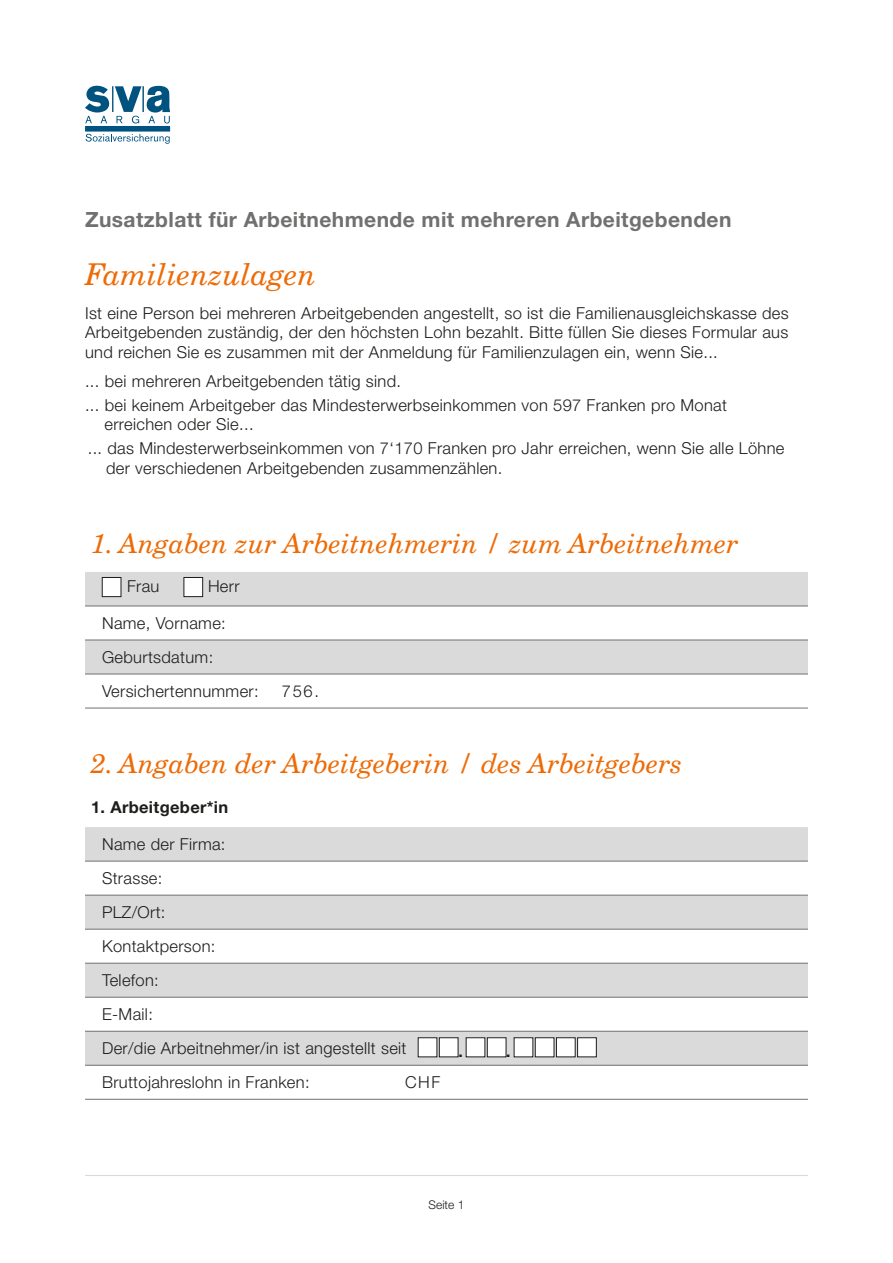
<style>
.page{position:relative;width:893px;height:1263px;background:#fff}
.page>*{position:absolute;margin:0;border:0;box-sizing:border-box;transform-origin:0 0}
.t1{font:italic 30px "New Century Schlbk LT Pro";color:#ed6b06}
.t2{font:italic 27px "New Century Schlbk LT Pro";color:#ed6b06}
.t3{font:700 21px "Helvetica Neue LT Pro";letter-spacing:.02em;color:#70706f}
.t4{font:500 18px "Helvetica Neue LT Pro";color:#1d1d1b}
.t5{font:300 16.5px/19.8px "Helvetica Neue LT Pro";letter-spacing:.02em;color:#1d1d1b;text-align:justify}
.t6{font:700 16.5px "Helvetica Neue LT Pro";letter-spacing:.02em;color:#1d1d1b}
.t7{font:300 12px "Helvetica Neue LT Pro";color:#1d1d1b}
</style>
<div class="page">
<hr style="left:85px;top:1175px;width:723px;height:1px;background:#dadada">
<svg style="left:86px;top:134px;width:84px;height:10px"></svg>
<svg style="left:85px;top:86px;width:85px;height:37px"></svg>
<div style="left:85px;top:126px;width:85px;height:6px;background:#00537f"></div>
<div style="left:85px;top:827px;width:723px;height:34px;background:#dadada"></div>
<svg style="left:85px;top:894px;width:723px;height:205px"></svg>
<svg style="left:85px;top:964px;width:723px;height:101px;fill:#dadada"></svg>
<hr style="left:85px;top:861px;width:723px;height:1px;background:#70706f">
<hr style="left:85px;top:895px;width:723px;height:1px;background:#70706f">
<hr style="left:85px;top:929px;width:723px;height:1px;background:#70706f">
<hr style="left:85px;top:963px;width:723px;height:1px;background:#70706f">
<hr style="left:85px;top:997px;width:723px;height:1px;background:#70706f">
<hr style="left:85px;top:1031px;width:723px;height:1px;background:#70706f">
<hr style="left:85px;top:1065px;width:723px;height:1px;background:#70706f">
<hr style="left:85px;top:1099px;width:723px;height:1px;background:#70706f">
<svg style="left:85px;top:572px;width:723px;height:102px;fill:#dadada"></svg>
<hr style="left:85px;top:640px;width:723px;height:1px;background:#70706f">
<hr style="left:85px;top:674px;width:723px;height:1px;background:#70706f">
<hr style="left:85px;top:606px;width:723px;height:1px;background:#70706f">
<hr style="left:85px;top:708px;width:723px;height:1px;background:#70706f">
<div style="left:102px;top:577px;width:19px;height:20px;background:#fff"></div>
<div style="left:102px;top:577px;width:19px;height:20px;border:1px solid #1d1d1b"></div>
<div style="left:184px;top:577px;width:19px;height:20px;background:#fff"></div>
<div style="left:184px;top:577px;width:19px;height:20px;border:1px solid #1d1d1b"></div>
<div style="left:396px;top:1070px;width:303px;height:23px;background:#fff"></div>
<div style="left:418px;top:1038px;width:19px;height:19px;background:#fff"></div>
<div style="left:418px;top:1037px;width:19px;height:20px;border:1px solid #1d1d1b"></div>
<div style="left:439px;top:1038px;width:19px;height:19px;background:#fff"></div>
<div style="left:439px;top:1037px;width:19px;height:20px;border:1px solid #1d1d1b"></div>
<div style="left:466px;top:1038px;width:19px;height:19px;background:#fff"></div>
<div style="left:466px;top:1037px;width:19px;height:20px;border:1px solid #1d1d1b"></div>
<div style="left:487px;top:1038px;width:19px;height:19px;background:#fff"></div>
<div style="left:487px;top:1037px;width:19px;height:20px;border:1px solid #1d1d1b"></div>
<div style="left:514px;top:1038px;width:19px;height:19px;background:#fff"></div>
<div style="left:514px;top:1037px;width:19px;height:20px;border:1px solid #1d1d1b"></div>
<div style="left:556px;top:1038px;width:19px;height:19px;background:#fff"></div>
<div style="left:556px;top:1037px;width:20px;height:20px;border:1px solid #1d1d1b"></div>
<div style="left:535px;top:1038px;width:19px;height:19px;background:#fff"></div>
<div style="left:535px;top:1037px;width:19px;height:20px;border:1px solid #1d1d1b"></div>
<div style="left:578px;top:1038px;width:18px;height:19px;background:#fff"></div>
<div style="left:577px;top:1037px;width:20px;height:20px;border:1px solid #1d1d1b"></div>
<p class="t3" style="left:85px;top:207px;width:648px">Zusatzblatt für Arbeitnehmende mit mehreren Arbeitgebenden</p>
<p class="t1" style="left:85px;top:255px;width:233px">Familienzulagen</p>
<p class="t5" style="left:85px;top:302px;width:705px">Ist eine Person bei mehreren Arbeitgebenden angestellt, so ist die Familienausgleichskasse des Arbeitgebenden zuständig, der den höchsten Lohn bezahlt. Bitte füllen Sie dieses Formular aus und reichen Sie es zusammen mit der Anmeldung für Familienzulagen ein, wenn Sie...</p>
<p class="t5" style="left:85px;top:370px;width:318px">... bei mehreren Arbeitgebenden tätig sind.</p>
<p class="t5" style="left:85px;top:394px;width:643px">... bei keinem Arbeitgeber das Mindesterwerbseinkommen von 597 Franken pro Monat</p>
<p class="t5" style="left:105px;top:414px;width:151px">erreichen oder Sie...</p>
<p class="t5" style="left:106px;top:438px;width:680px;text-indent:-18px">... das Mindesterwerbseinkommen von 7‘170 Franken pro Jahr erreichen, wenn Sie alle Löhne der verschiedenen Arbeitgebenden zusammenzählen.</p>
<p class="t2" style="left:91px;top:527px;width:649px">1. Angaben zur Arbeitnehmerin / zum Arbeitnehmer</p>
<p class="t5" style="left:127px;top:576px;width:34px">Frau</p>
<p class="t5" style="left:208px;top:576px;width:33px">Herr</p>
<p class="t5" style="left:102px;top:613px;width:125px">Name, Vorname:</p>
<p class="t5" style="left:102px;top:647px;width:113px">Geburtsdatum:</p>
<p class="t5" style="left:102px;top:681px;width:158px">Versichertennummer:</p>
<p class="t5" style="left:282px;top:681px;width:39px">756.</p>
<p class="t2" style="left:91px;top:747px;width:592px">2. Angaben der Arbeitgeberin / des Arbeitgebers</p>
<p class="t6" style="left:91px;top:797px;width:139px">1. Arbeitgeber*in</p>
<p class="t5" style="left:102px;top:834px;width:125px">Name der Firma:</p>
<p class="t5" style="left:102px;top:868px;width:62px">Strasse:</p>
<p class="t5" style="left:102px;top:902px;width:65px">PLZ/Ort:</p>
<p class="t5" style="left:102px;top:936px;width:115px">Kontaktperson:</p>
<p class="t5" style="left:102px;top:970px;width:58px">Telefon:</p>
<p class="t5" style="left:102px;top:1004px;width:52px">E-Mail:</p>
<p class="t5" style="left:102px;top:1038px;width:306px">Der/die Arbeitnehmer/in ist angestellt seit</p>
<p class="t5" style="left:102px;top:1072px;width:209px">Bruttojahreslohn in Franken:</p>
<p class="t4" style="left:458px;top:1039px;width:7px">.</p>
<p class="t4" style="left:506px;top:1039px;width:7px">.</p>
<p class="t5" style="left:405px;top:1072px;width:37px">CHF</p>
<p class="t7" style="left:429px;top:1197px;width:37px">Seite 1</p>
</div>
